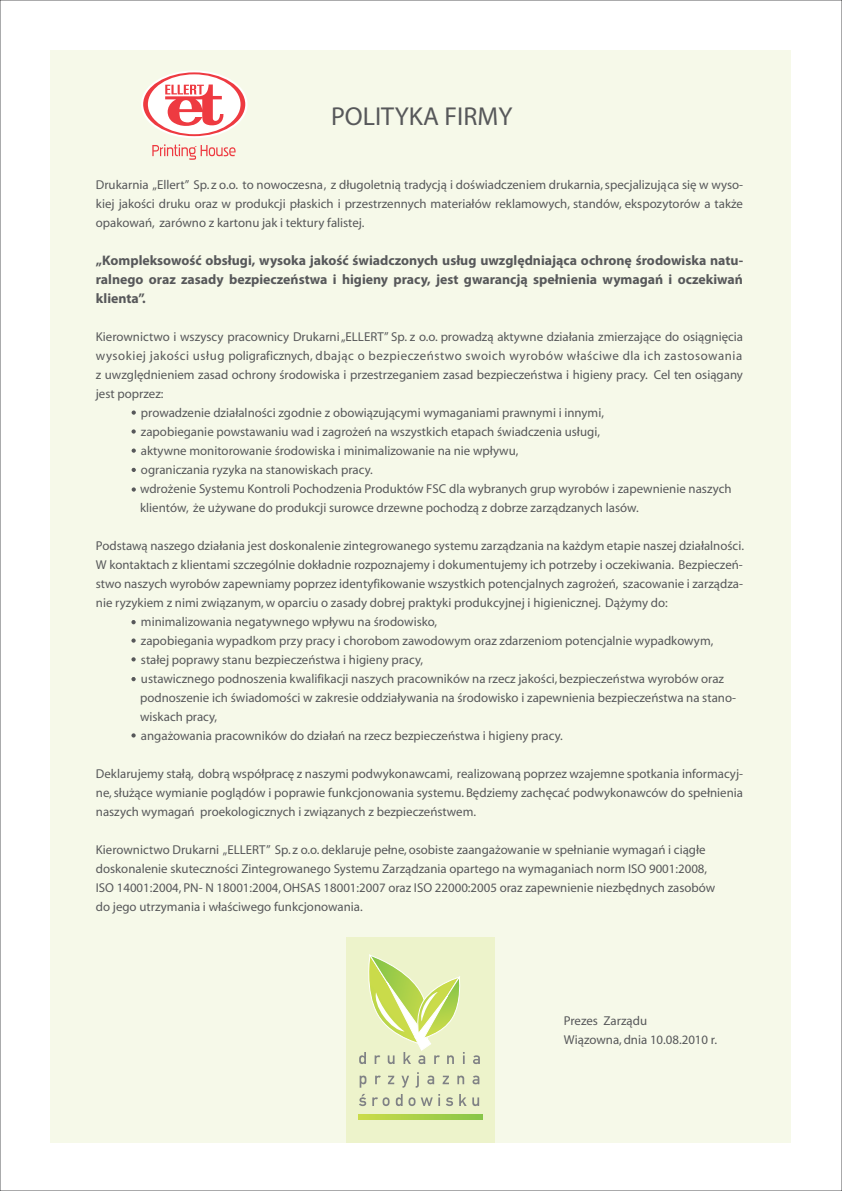
<style>
.page{position:relative;width:842px;height:1191px;background:#fff}
.page>*{position:absolute;margin:0;border:0;box-sizing:border-box;transform-origin:0 0}
.t1{font:26px "Myriad Pro";color:#57585a}
.t2{font:700 13.8px/19px "Myriad Pro";color:#57585a;text-align:justify}
.t3{font:12.9px/19px "Myriad";color:#57585a;text-align:justify}
.s1{font-family:"Myriad Pro"}
</style>
<div class="page">
<div style="left:50px;top:50px;width:741px;height:1092px;background:#f6f9e9"></div>
<div style="left:347px;top:937px;width:148px;height:205px;background:#edf3cb"></div>
<svg style="left:473px;top:1055px;width:7px;height:9px"></svg>
<svg style="left:360px;top:1075px;width:6px;height:12px"></svg>
<svg style="left:375px;top:1075px;width:6px;height:9px"></svg>
<svg style="left:388px;top:1075px;width:6px;height:9px"></svg>
<svg style="left:401px;top:1075px;width:8px;height:12px"></svg>
<svg style="left:416px;top:1072px;width:3px;height:15px"></svg>
<svg style="left:427px;top:1075px;width:7px;height:9px"></svg>
<svg style="left:443px;top:1075px;width:6px;height:9px"></svg>
<svg style="left:457px;top:1075px;width:7px;height:9px"></svg>
<svg style="left:472px;top:1075px;width:7px;height:9px"></svg>
<svg style="left:359px;top:1093px;width:7px;height:13px"></svg>
<svg style="left:372px;top:1097px;width:18px;height:9px"></svg>
<svg style="left:396px;top:1094px;width:44px;height:12px"></svg>
<svg style="left:446px;top:1097px;width:7px;height:9px"></svg>
<svg style="left:459px;top:1094px;width:20px;height:12px"></svg>
<svg style="left:359px;top:955px;width:106px;height:109px"></svg>
<svg style="left:359px;top:1114px;width:124px;height:6px"></svg>
<svg style="left:132px;top:410px;width:4px;height:5px"></svg>
<svg style="left:132px;top:429px;width:4px;height:4px"></svg>
<svg style="left:132px;top:448px;width:4px;height:5px"></svg>
<svg style="left:132px;top:468px;width:4px;height:4px"></svg>
<svg style="left:132px;top:487px;width:4px;height:4px"></svg>
<svg style="left:131px;top:620px;width:5px;height:4px"></svg>
<svg style="left:131px;top:638px;width:5px;height:4px"></svg>
<svg style="left:131px;top:657px;width:5px;height:4px"></svg>
<svg style="left:131px;top:677px;width:5px;height:4px"></svg>
<svg style="left:131px;top:733px;width:5px;height:4px"></svg>
<svg style="left:141px;top:70px;width:107px;height:68px"></svg>
<svg style="left:143px;top:72px;width:102px;height:64px"></svg>
<svg style="left:152px;top:144px;width:84px;height:16px"></svg>
<h1 class="t1" style="left:331px;top:100px;width:183px">POLITYKA FIRMY</h1>
<p class="t3" style="left:96px;top:176px;width:649px">Drukarnia „Ellert” Sp. z o.o. to nowoczesn<span class="s1">a</span>, z d<span class="s1">ł</span>ugoletni<span class="s1">ą</span> tradycj<span class="s1">ą</span> i do<span class="s1">ś</span>wiadczeniem drukarnia, specjalizuj<span class="s1">ą</span>ca si<span class="s1">ę</span> w wyso&shy;kiej jako<span class="s1">ś</span>ci druku oraz w produkcji p<span class="s1">ł</span>askich i przestrzennych materia<span class="s1">ł</span>ów reklamowych, standów, ekspozytorów a tak<span class="s1">ż</span>e opakowa<span class="s1">ń</span>, zarówno z kartonu jak i tektury falistej.</p>
<p class="t2" style="left:96px;top:250px;width:649px">„Kompleksowość obsługi, wysoka jakość świadczonych usług uwzględniająca ochronę środowiska natu&shy;ralnego oraz zasady bezpieczeństwa i higieny pracy, jest gwarancją spełnienia wymagań i oczekiwań klienta”.</p>
<p class="t3" style="left:96px;top:328px;width:649px">Kierownictwo i wszyscy pracownicy Drukarni „ELLERT” Sp. z o.o. prowadz<span class="s1">ą</span> aktywne dzia<span class="s1">ł</span>ania zmierzaj<span class="s1">ą</span>ce do osi<span class="s1">ą</span>gni<span class="s1">ę</span>cia wysokiej jako<span class="s1">ś</span>ci us<span class="s1">ł</span>ug poligraficznych, dbaj<span class="s1">ą</span>c o bezpiecze<span class="s1">ń</span>stwo swoich wyrobów w<span class="s1">ł</span>a<span class="s1">ś</span>ciwe dla ich zastosowania z uwzgl<span class="s1">ę</span>dnieniem zasad ochrony <span class="s1">ś</span>rodowiska i przestrzeganiem zasad bezpiecze<span class="s1">ń</span>stwa i higieny pracy. Cel ten osi<span class="s1">ą</span>gany jest poprzez:</p>
<p class="t3" style="left:132px;top:404px;width:474px">• prowadzenie dzia<span class="s1">ł</span>alno<span class="s1">ś</span>ci zgodnie z obowi<span class="s1">ą</span>zuj<span class="s1">ą</span>cymi wymaganiami prawnymi i innymi,</p>
<p class="t3" style="left:132px;top:423px;width:470px">• zapobieganie powstawaniu wad i zagro<span class="s1">ż</span>e<span class="s1">ń</span> na wszystkich etapach <span class="s1">ś</span>wiadczenia us<span class="s1">ł</span>ugi,</p>
<p class="t3" style="left:132px;top:442px;width:388px">• aktywne monitorowanie <span class="s1">ś</span>rodowiska i minimalizowanie na nie wp<span class="s1">ływu</span>,</p>
<p class="t3" style="left:140px;top:461px;width:593px;text-align:left;text-indent:-8px">• ograniczania ryzyka na stanowiskach pracy.<br>wdro<span class="s1">ż</span>enie Systemu Kontroli Pochodzenia Produktów FSC dla wybranych grup wyrobów i zapewnienie naszych klientów, <span class="s1">ż</span>e u<span class="s1">ż</span>ywane do produkcji surowce drzewne pochodz<span class="s1">ą</span> z dobrze zarz<span class="s1">ą</span>dzanych lasów.</p>
<p class="t3" style="left:96px;top:537px;width:650px">Podstaw<span class="s1">ą</span> naszego dzia<span class="s1">ł</span>ania jest doskonalenie zintegrowanego systemu zarz<span class="s1">ą</span>dzania na ka<span class="s1">ż</span>dym etapie naszej dzia<span class="s1">ł</span>alno<span class="s1">ś</span>ci.<br>W kontaktach z klientami szczególnie dok<span class="s1">ł</span>adnie rozpoznajemy i dokumentujemy ich potrzeby i oczekiwania. Bezpiecze<span class="s1">ń&shy;</span>stwo naszych wyrobów zapewniamy poprzez identyfikowanie wszystkich potencjalnych zagro<span class="s1">ż</span>e<span class="s1">ń</span>, szacowanie i zarz<span class="s1">ą</span>dza&shy;nie ryzykiem z nimi zwi<span class="s1">ą</span>zanym, w oparciu o zasady dobrej praktyki produkcyjnej i higienicznej. D<span class="s1">ąż</span>ymy do:</p>
<p class="t3" style="left:132px;top:613px;width:307px">• minimalizowania negatywnego wp<span class="s1">ł</span>ywu na <span class="s1">ś</span>rodowisko,</p>
<p class="t3" style="left:132px;top:632px;width:583px">• zapobiegania wypadkom przy pracy i chorobom zawodowym oraz zdarzeniom potencjalnie wypadkowym,</p>
<p class="t3" style="left:132px;top:651px;width:293px">• sta<span class="s1">ł</span>ej poprawy stanu bezpiecze<span class="s1">ń</span>stwa i higieny pracy,</p>
<p class="t3" style="left:140px;top:670px;width:597px;text-align:left;text-indent:-8px">• ustawicznego podnoszenia kwalifikacji naszych pracowników na rzecz jako<span class="s1">ś</span>ci, bezpiecze<span class="s1">ń</span>stwa wyrobów oraz podnoszenie ich <span class="s1">ś</span>wiadomo<span class="s1">ś</span>ci w zakresie oddzia<span class="s1">ł</span>ywania na <span class="s1">ś</span>rodowisko i zapewnienia bezpiecze<span class="s1">ń</span>stwa na stano&shy;wiskach pracy,</p>
<p class="t3" style="left:132px;top:727px;width:432px">• anga<span class="s1">ż</span>owania pracowników do dzia<span class="s1">ł</span>a<span class="s1">ń</span> na rzecz bezpiecze<span class="s1">ń</span>stwa i higieny pracy.</p>
<p class="t3" style="left:96px;top:765px;width:649px">Deklarujemy sta<span class="s1">łą</span>, dobr<span class="s1">ą</span> wspó<span class="s1">ł</span>prac<span class="s1">ę</span> z naszymi podwykonawcami, realizowan<span class="s1">ą</span> poprzez wzajemne spotkania informacyj&shy;ne, s<span class="s1">ł</span>u<span class="s1">żą</span>ce wymianie pogl<span class="s1">ą</span>dów i poprawie funkcjonowania systemu. B<span class="s1">ę</span>dziemy zach<span class="s1">ę</span>ca<span class="s1">ć</span> podwykonawców do spe<span class="s1">ł</span>nienia naszych wymaga<span class="s1">ń</span> proekologicznych i zwi<span class="s1">ą</span>zanych z bezpiecze<span class="s1">ń</span>stwem.</p>
<p class="t3" style="left:96px;top:841px;width:621px;text-align:left">Kierownictwo Drukarni „ELLERT” Sp. z o.o. deklaruje pe<span class="s1">ł</span>ne, osobiste zaanga<span class="s1">ż</span>owanie w spe<span class="s1">ł</span>nianie wymaga<span class="s1">ń</span> i ci<span class="s1">ą</span>g<span class="s1">ł</span>e doskonalenie skuteczno<span class="s1">ś</span>ci Zintegrowanego Systemu Zarz<span class="s1">ą</span>dzania opartego na wymaganiach norm ISO 9001:2008, ISO 14001:2004, PN- N 18001:2004, OHSAS 18001:2007 oraz ISO 22000:2005 oraz zapewnienie niezb<span class="s1">ę</span>dnych zasobów do jego utrzymania i w<span class="s1">ł</span>a<span class="s1">ś</span>ciwego funkcjonowania.</p>
<p class="t3" style="left:564px;top:1012px;width:155px">Prezes Zarz<span class="s1">ą</span>du<br>Wi<span class="s1">ą</span>zowna, dnia 10.08.2010 r.</p>
</div>
